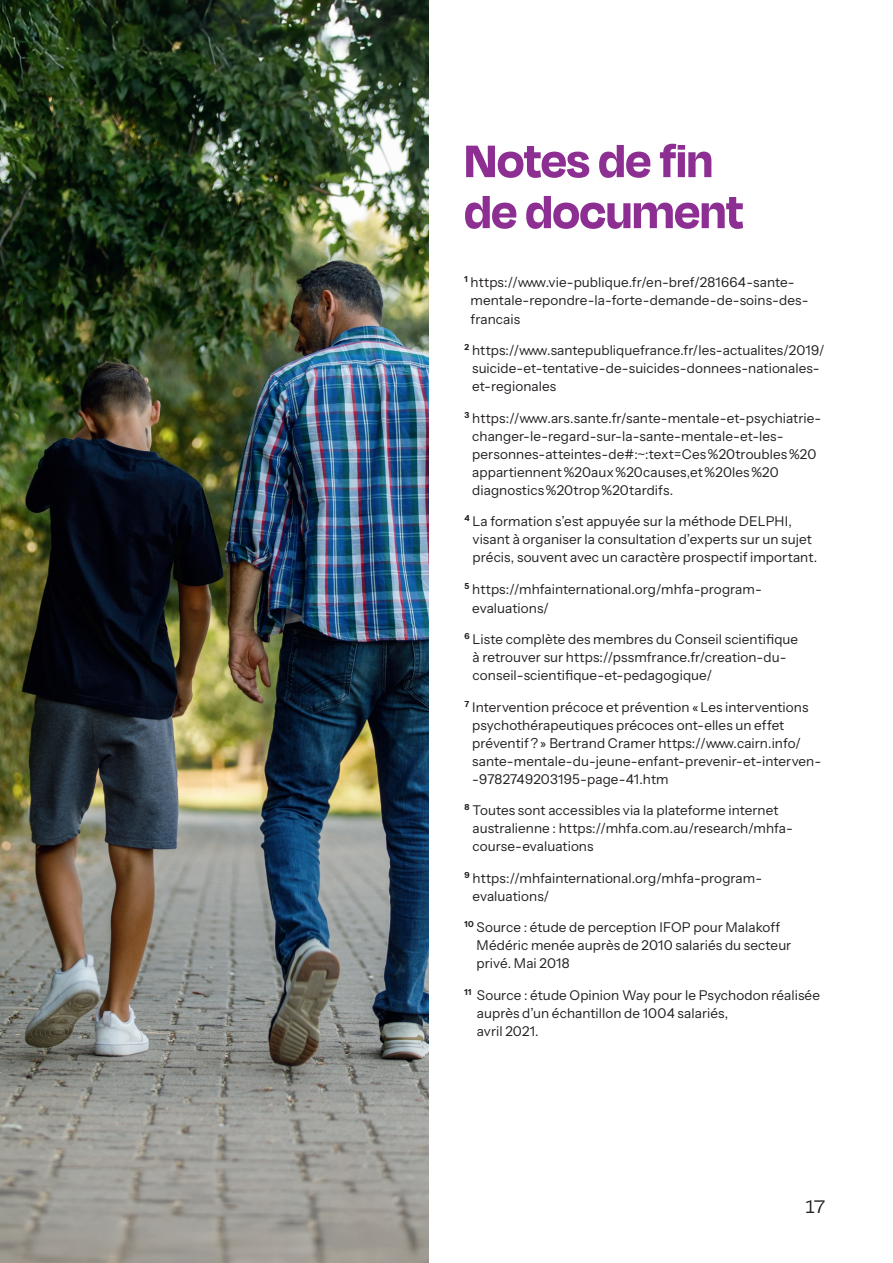
<style>
.page{position:relative;width:893px;height:1263px;background:#fff}
.page>*{position:absolute;margin:0;border:0;box-sizing:border-box;transform-origin:0 0}
.t1{font:700 52.5px/51px "Degular Display";letter-spacing:.005em;color:#8d2e92}
.t2{font:21px "Degular";color:#231f20}
.t3{font:13.5px/18px "Instrument Sans";letter-spacing:.005em;color:#231f20}
</style>
<div class="page">
<img style="left:0;top:0;width:428px;height:1263px">
<h1 class="t1" style="left:465px;top:134px;width:280px">Notes de fin de document</h1>
<p class="t3" style="left:471px;top:273px;width:339px;text-indent:-6px"><sup>1</sup> https://www.vie-publique.fr/en-bref/281664-sante&shy;mentale-repondre-la-forte-demande-de-soins-des&shy;francais</p>
<p class="t3" style="left:472px;top:342px;width:354px;text-indent:-8px"><sup>2</sup> https://www.santepubliquefrance.fr/les-actualites/2019/ suicide-et-tentative-de-suicides-donnees-nationales&shy;et-regionales</p>
<p class="t3" style="left:472px;top:409px;width:351px;text-indent:-8px"><sup>3</sup> https://www.ars.sante.fr/sante-mentale-et-psychiatrie&shy;changer-le-regard-sur-la-sante-mentale-et-les&shy;personnes-atteintes-de#:~:text=Ces%20troubles%20 appartiennent%20aux%20causes,et%20les%20 diagnostics%20trop%20tardifs.</p>
<p class="t3" style="left:473px;top:513px;width:346px;text-indent:-8px"><sup>4</sup> La formation s’est appuyée sur la méthode DELPHI, visant à organiser la consultation d’experts sur un sujet précis, souvent avec un caractère prospectif important.</p>
<p class="t3" style="left:472px;top:580px;width:291px;line-height:18.8px;text-indent:-8px"><sup>5</sup> https://mhfainternational.org/mhfa-program&shy;evaluations/</p>
<p class="t3" style="left:473px;top:630px;width:327px;text-indent:-8px"><sup>6</sup> Liste complète des membres du Conseil scientifique à retrouver sur https://pssmfrance.fr/creation-du&shy;conseil-scientifique-et-pedagogique/</p>
<p class="t3" style="left:472px;top:698px;width:351px;text-indent:-8px"><sup>7</sup> Intervention précoce et prévention «Les interventions psychothérapeutiques précoces ont-elles un effet préventif?» Bertrand Cramer https://www.cairn.info/ sante-mentale-du-jeune-enfant-prevenir-et-interven--9782749203195-page-41.htm</p>
<p class="t3" style="left:472px;top:801px;width:322px;text-indent:-8px"><sup>8</sup> Toutes sont accessibles via la plateforme internet australienne : https://mhfa.com.au/research/mhfa&shy;course-evaluations</p>
<p class="t3" style="left:473px;top:869px;width:291px;text-indent:-8px"><sup>9</sup> https://mhfainternational.org/mhfa-program&shy;evaluations/</p>
<p class="t3" style="left:477px;top:918px;width:316px;text-indent:-12px"><sup>10</sup> Source : étude de perception IFOP pour Malakoff<br>Médéric menée auprès de 2010 salariés du secteur privé. Mai 2018</p>
<p class="t3" style="left:477px;top:986px;width:345px;text-indent:-12px"><sup>11</sup> Source : étude Opinion Way pour le Psychodon réalisée auprès d’un échantillon de 1004 salariés,<br>avril 2021.</p>
<h2 class="t2" style="left:806px;top:1193px;width:21px">17</h2>
</div>
